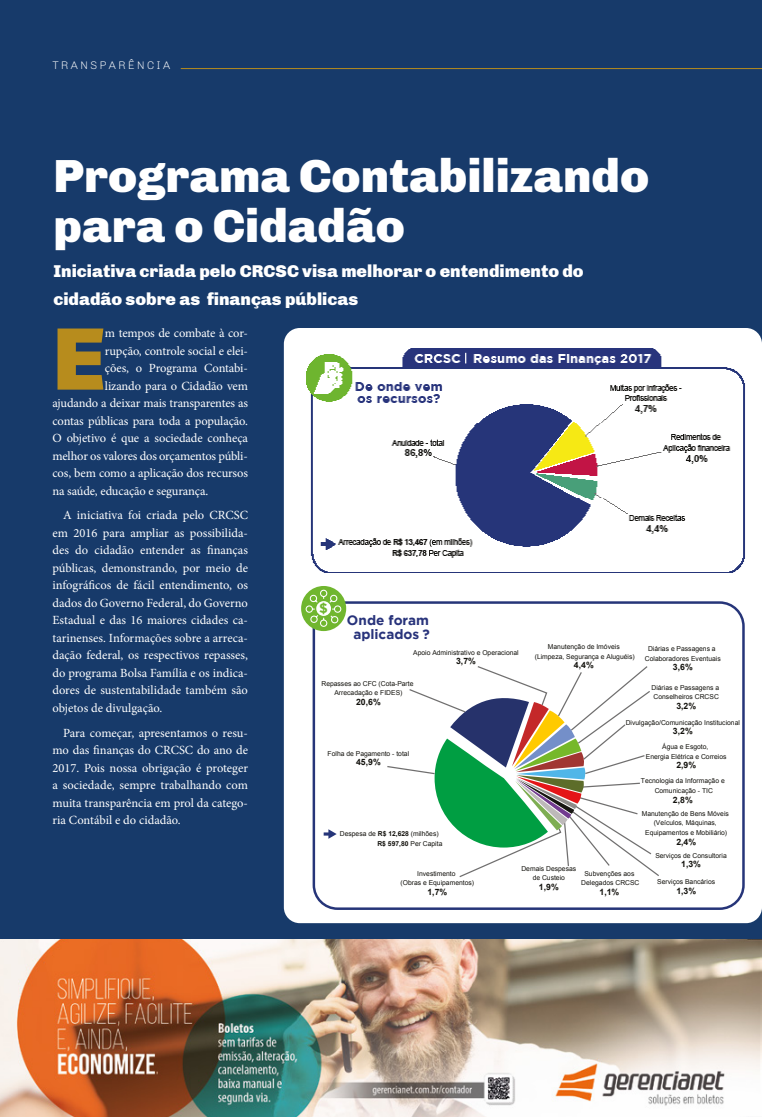
<style>
.page{position:relative;width:762px;height:1117px;background:#fff}
.page>*{position:absolute;margin:0;border:0;box-sizing:border-box;transform-origin:0 0}
.t1{font:900 89px "Chivo";color:#b78c1d}
.t2{font:900 47.5px/50px "Chivo";color:#fff}
.t3{font:900 17.5px/28.1px "Chivo";color:#fff}
.t4{font:700 13.5px/13.5px "Gotham";color:#28337b;text-align:center}
.t5{font:700 13.5px "Gotham";color:#70b62f}
.t6{font:12.5px/17.5px "Minion Pro";letter-spacing:-.01em;color:#fff;text-align:justify}
.t7{font:300 11.25px "Chivo";letter-spacing:.2em;color:#fff}
.t8{font:700 8.75px "Arial";color:#12110c}
.t9{font:6.75px/9.6px "Arial";color:#12110c;text-align:center}
.s1{font-weight:700}
</style>
<div class="page">
<div style="left:0;top:0;width:762px;height:1116px;background:#173a6a"></div>
<hr style="left:181px;top:68px;width:581px;height:1px;background:#b78c1d">
<img style="left:0;top:939px;width:762px;height:177px">
<div style="left:284px;top:328px;width:478px;height:594px;background:#fff;border-radius:16px"></div>
<img style="left:306px;top:348px;width:439px;height:225px">
<svg style="left:409px;top:666px;width:250px;height:210px"></svg>
<div style="left:313px;top:601px;width:432px;height:308px;border:2px solid #263579;border-radius:24px"></div>
<svg style="left:387px;top:691px;width:199px;height:187px"></svg>
<div style="left:301px;top:586px;width:45px;height:45px;background:#70b62f;border-radius:50%"></div>
<svg style="left:305px;top:589px;width:37px;height:38px"></svg>
<svg style="left:324px;top:829px;width:13px;height:9px"></svg>
<p class="t7" style="left:52px;top:59px;width:120px">TRANSPARÊNCIA</p>
<h2 class="t2" style="left:53px;top:150px;width:597px">Programa Contabilizando para o Cidadão</h2>
<h3 class="t3" style="left:53px;top:257px;width:532px">Iniciativa criada pelo CRCSC visa melhorar o entendimento do cidadão sobre as finanças públicas</h3>
<h1 class="t1" style="left:52px;top:306px;width:55px">E</h1>
<p class="t6" style="left:105px;top:324px;width:144px">m tempos de combate à cor-</p>
<p class="t6" style="left:105px;top:342px;width:144px">rupção, controle social e elei-</p>
<p class="t6" style="left:105px;top:359px;width:144px">ções, o Programa Contabi-</p>
<p class="t6" style="left:105px;top:377px;width:144px">lizando para o Cidadão vem</p>
<p class="t6" style="left:52px;top:394px;width:197px">ajudando a deixar mais transparentes as</p>
<p class="t6" style="left:52px;top:412px;width:197px">contas públicas para toda a população.</p>
<p class="t6" style="left:52px;top:429px;width:197px">O objetivo é que a sociedade conheça</p>
<p class="t6" style="left:52px;top:447px;width:197px">melhor os valores dos orçamentos públi-</p>
<p class="t6" style="left:52px;top:464px;width:197px">cos, bem como a aplicação dos recursos</p>
<p class="t6" style="left:52px;top:482px;width:157px">na saúde, educação e segurança.</p>
<p class="t6" style="left:52px;top:506px;width:197px;text-indent:11px">A iniciativa foi criada pelo CRCSC em 2016 para ampliar as possibilida&shy;des do cidadão entender as finanças públicas, demonstrando, por meio de infográficos de fácil entendimento, os dados do Governo Federal, do Governo Estadual e das 16 maiores cidades ca&shy;tarinenses. Informações sobre a arreca&shy;dação federal, os respectivos repasses, do programa Bolsa Família e os indica&shy;dores de sustentabilidade também são objetos de divulgação.</p>
<p class="t6" style="left:52px;top:723px;width:197px;text-indent:11px">Para começar, apresentamos o resu&shy;mo das finanças do CRCSC do ano de 2017. Pois nossa obrigação é proteger a sociedade, sempre trabalhando com muita transparência em prol da catego&shy;ria Contábil e do cidadão.</p>
<p class="t5" style="left:319px;top:600px;width:10px">$</p>
<p class="t4" style="left:347px;top:613px;width:84px">Onde foram aplicados ?</p>
<p class="t9" style="left:535px;top:641px;width:101px">Manutenção de Imóveis (Limpeza, Segurança e Aluguéis)</p>
<p class="t8" style="left:574px;top:659px;width:21px">4,4%</p>
<p class="t9" style="left:645px;top:643px;width:77px">Diárias e Passagens a<br>Colaboradores Eventuais</p>
<p class="t8" style="left:673px;top:661px;width:21px">3,6%</p>
<p class="t9" style="left:413px;top:647px;width:107px">Apoio Administrativo e Operacional</p>
<p class="t8" style="left:456px;top:655px;width:21px">3,7%</p>
<p class="t9" style="left:321px;top:678px;width:94px">Repasses ao CFC (Cota-Parte<br>Arrecadação e FIDES)</p>
<p class="t8" style="left:356px;top:696px;width:26px">20,6%</p>
<p class="t9" style="left:651px;top:682px;width:69px">Diárias e Passagens a<br>Conselheiros CRCSC</p>
<p class="t8" style="left:676px;top:699px;width:21px">3,2%</p>
<p class="t9" style="left:626px;top:717px;width:116px">Divulgação/Comunicação Institucional</p>
<p class="t8" style="left:673px;top:725px;width:21px">3,2%</p>
<p class="t9" style="left:646px;top:741px;width:82px">Água e Esgoto,<br>Energia Elétrica e Correios</p>
<p class="t8" style="left:676px;top:759px;width:21px">2,9%</p>
<p class="t9" style="left:328px;top:748px;width:83px">Folha de Pagamento - total</p>
<p class="t8" style="left:356px;top:756px;width:26px">45,9%</p>
<p class="t9" style="left:641px;top:776px;width:85px">Tecnologia da Informação e<br>Comunicação - TIC</p>
<p class="t8" style="left:673px;top:793px;width:21px">2,8%</p>
<p class="t9" style="left:642px;top:808px;width:89px">Manutenção de Bens Móveis (Veículos, Máquinas,<br>Equipamentos e Mobiliário)</p>
<p class="t8" style="left:676px;top:835px;width:21px">2,4%</p>
<p class="t9" style="left:377px;top:829px;width:67px;text-align:left;text-indent:-38px">Despesa de <span class="s1">R$ 12,628</span> (milhões)<br><span class="s1">R$ 597,80</span> Per Capita</p>
<p class="t9" style="left:400px;top:868px;width:75px">Investimento<br>(Obras e Equipamentos)</p>
<p class="t8" style="left:427px;top:886px;width:21px">1,7%</p>
<p class="t9" style="left:521px;top:863px;width:56px">Demais Despesas de Custeio</p>
<p class="t8" style="left:539px;top:880px;width:21px">1,9%</p>
<p class="t9" style="left:581px;top:868px;width:60px">Subvenções aos<br>Delegados CRCSC</p>
<p class="t8" style="left:599px;top:886px;width:21px">1,1%</p>
<p class="t9" style="left:655px;top:850px;width:73px">Serviços de Consultoria</p>
<p class="t8" style="left:681px;top:858px;width:21px">1,3%</p>
<p class="t9" style="left:657px;top:876px;width:59px">Serviços Bancários</p>
<p class="t8" style="left:676px;top:884px;width:21px">1,3%</p>
</div>
